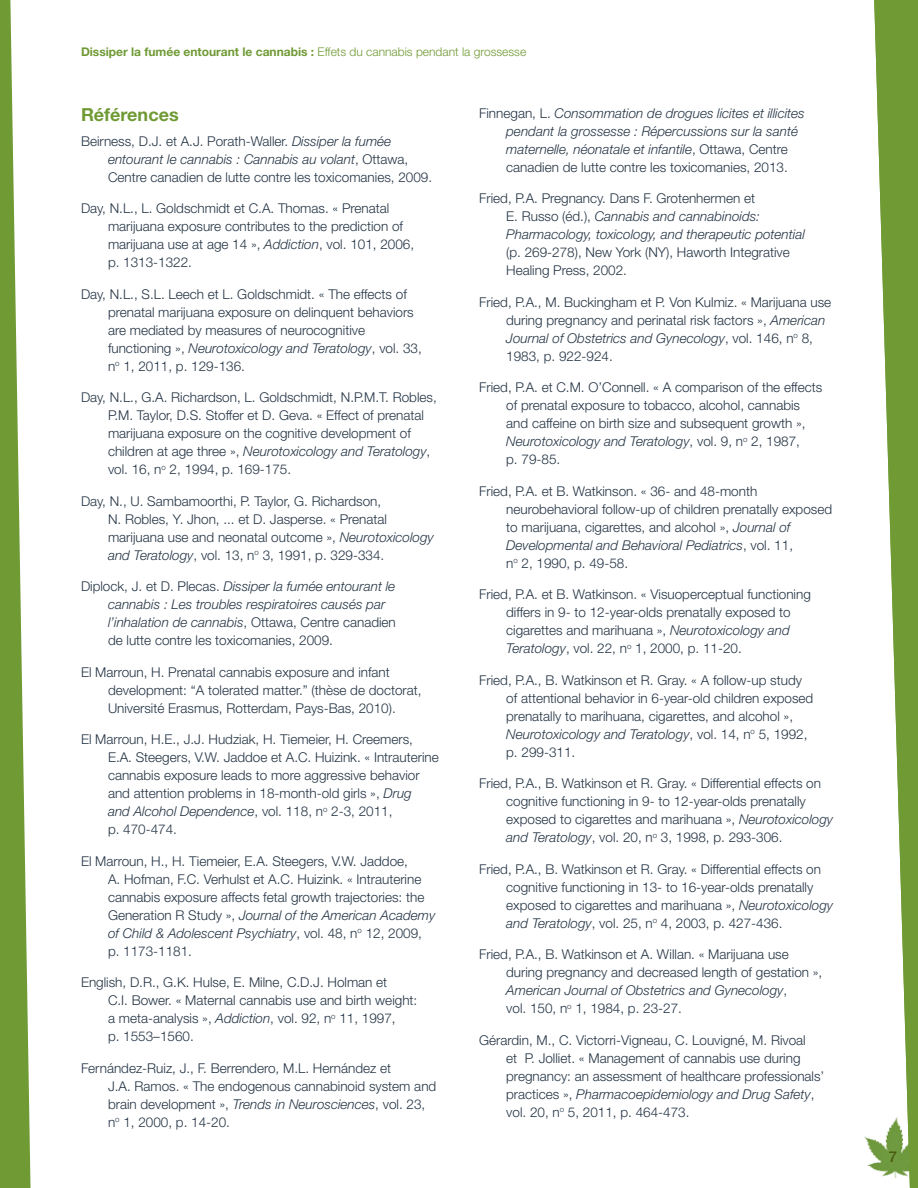
<style>
.page{position:relative;width:918px;height:1188px;background:#fff}
.page>*{position:absolute;margin:0;border:0;box-sizing:border-box;transform-origin:0 0}
.t1{font:700 18px "Helvetica Neue LT Std";color:#6f9a34}
.t2{font:500 15px "Helvetica Neue LT Std";color:#495b13}
.t3{font:300 13.5px/18px "Helvetica Neue LT Std";color:#243444}
.t4{font:italic 300 13.5px/18px "Helvetica Neue LT Std";color:#243444}
.t5{font:700 12px "Helvetica Neue LT Std";color:#6f9a34}
.s1{font-weight:300}
.s2{font-style:italic}
.s3{font-style:normal}
</style>
<div class="page">
<img style="left:864px;top:1136px;width:8px;height:32px">
<svg style="left:0;top:0;width:31px;height:1188px"></svg>
<svg style="left:874px;top:0;width:44px;height:1188px;fill:#6f9a34"></svg>
<p class="t5" style="left:81px;top:44px;width:447px">Dissiper la fumée entourant le cannabis : <span class="s1">Effets du cannabis pendant la grossesse</span></p>
<p class="t1" style="left:81px;top:103px;width:99px">Références</p>
<p class="t3" style="left:108px;top:132px;width:326px;text-indent:-27px">Beirness, D.J. et A.J. Porath-Waller. <span class="s2">Dissiper la fumée entourant le cannabis : Cannabis au volant</span>, Ottawa,<br>Centre canadien de lutte contre les toxicomanies, 2009.</p>
<p class="t3" style="left:108px;top:199px;width:308px;text-indent:-27px">Day, N.L., L. Goldschmidt et C.A. Thomas. « Prenatal marijuana exposure contributes to the prediction of marijuana use at age 14 », <span class="s2">Addiction</span>, vol. 101, 2006, p. 1313-1322.</p>
<p class="t3" style="left:108px;top:285px;width:315px;text-indent:-27px">Day, N.L., S.L. Leech et L. Goldschmidt. « The effects of prenatal marijuana exposure on delinquent behaviors are mediated by measures of neurocognitive functioning », <span class="s2">Neurotoxicology and Teratology</span>, vol. 33, n<sup>o</sup> 1, 2011, p. 129-136.</p>
<p class="t3" style="left:108px;top:388px;width:330px;text-indent:-27px">Day, N.L., G.A. Richardson, L. Goldschmidt, N.P.M.T. Robles, P.M. Taylor, D.S. Stoffer et D. Geva. « Effect of prenatal marijuana exposure on the cognitive development of children at age three », <span class="s2">Neurotoxicology and Teratology</span>, vol. 16, n<sup>o</sup> 2, 1994, p. 169-175.</p>
<p class="t3" style="left:108px;top:492px;width:327px;text-indent:-27px">Day, N., U. Sambamoorthi, P. Taylor, G. Richardson,<br>N. Robles, Y. Jhon, ... et D. Jasperse. « Prenatal marijuana use and neonatal outcome », <span class="s2">Neurotoxicology and Teratology</span>, vol. 13, n<sup>o</sup> 3, 1991, p. 329-334.</p>
<p class="t4" style="left:108px;top:577px;width:289px;text-indent:-27px"><span class="s3">Diplock, J. et D. Plecas.</span> Dissiper la fumée entourant le cannabis : Les troubles respiratoires causés par l’inhalation de cannabis<span class="s3">, Ottawa, Centre canadien de lutte contre les toxicomanies, 2009.</span></p>
<p class="t3" style="left:108px;top:663px;width:315px;text-indent:-27px">El Marroun, H. Prenatal cannabis exposure and infant development: “A tolerated matter.” (thèse de doctorat,<br>Université Erasmus, Rotterdam, Pays-Bas, 2010).</p>
<p class="t3" style="left:108px;top:730px;width:332px;text-indent:-27px">El Marroun, H.E., J.J. Hudziak, H. Tiemeier, H. Creemers, E.A. Steegers, V.W. Jaddoe et A.C. Huizink. « Intrauterine cannabis exposure leads to more aggressive behavior and attention problems in 18-month-old girls », <span class="s2">Drug<br>and Alcohol Dependence</span>, vol. 118, n<sup>o</sup> 2-3, 2011,<br>p. 470-474.</p>
<p class="t3" style="left:108px;top:852px;width:329px;text-indent:-27px">El Marroun, H., H. Tiemeier, E.A. Steegers, V.W. Jaddoe,<br>A. Hofman, F.C. Verhulst et A.C. Huizink. « Intrauterine cannabis exposure affects fetal growth trajectories: the Generation R Study », <span class="s2">Journal of the American Academy of Child &amp; Adolescent Psychiatry</span>, vol. 48, n<sup>o</sup> 12, 2009, p. 1173-1181.</p>
<p class="t3" style="left:108px;top:973px;width:311px;text-indent:-27px">English, D.R., G.K. Hulse, E. Milne, C.D.J. Holman et<br>C.I. Bower. « Maternal cannabis use and birth weight: a meta‐analysis », <span class="s2">Addiction</span>, vol. 92, n<sup>o</sup> 11, 1997,<br>p. 1553–1560.</p>
<p class="t3" style="left:108px;top:1059px;width:330px;text-indent:-27px">Fernández-Ruiz, J., F. Berrendero, M.L. Hernández et<br>J.A. Ramos. « The endogenous cannabinoid system and brain development », <span class="s2">Trends in Neurosciences</span>, vol. 23, n<sup>o</sup> 1, 2000, p. 14-20.</p>
<p class="t4" style="left:506px;top:104px;width:300px;text-indent:-27px"><span class="s3">Finnegan, L.</span> Consommation de drogues licites et illicites pendant la grossesse : Répercussions sur la santé maternelle, néonatale et infantile<span class="s3">, Ottawa, Centre canadien de lutte contre les toxicomanies, 2013.</span></p>
<p class="t3" style="left:506px;top:189px;width:300px;text-indent:-27px">Fried, P.A. Pregnancy. Dans F. Grotenhermen et<br>E. Russo (éd.), <span class="s2">Cannabis and cannabinoids:<br>Pharmacology, toxicology, and therapeutic potential </span>(p. 269-278), New York (NY), Haworth Integrative Healing Press, 2002.</p>
<p class="t3" style="left:506px;top:293px;width:326px;text-indent:-27px">Fried, P.A., M. Buckingham et P. Von Kulmiz. « Marijuana use during pregnancy and perinatal risk factors », <span class="s2">American Journal of Obstetrics and Gynecology</span>, vol. 146, n<sup>o</sup> 8, 1983, p. 922-924.</p>
<p class="t3" style="left:506px;top:378px;width:318px;text-indent:-27px">Fried, P.A. et C.M. O’Connell. « A comparison of the effects of prenatal exposure to tobacco, alcohol, cannabis and caffeine on birth size and subsequent growth », <span class="s2">Neurotoxicology and Teratology</span>, vol. 9, n<sup>o</sup> 2, 1987,<br>p. 79-85.</p>
<p class="t3" style="left:506px;top:482px;width:327px;text-indent:-27px">Fried, P.A. et B. Watkinson. « 36- and 48-month neurobehavioral follow-up of children prenatally exposed to marijuana, cigarettes, and alcohol », <span class="s2">Journal of Developmental and Behavioral Pediatrics</span>, vol. 11,<br>n<sup>o</sup> 2, 1990, p. 49-58.</p>
<p class="t3" style="left:506px;top:585px;width:306px;text-indent:-27px">Fried, P.A. et B. Watkinson. « Visuoperceptual functioning differs in 9- to 12-year-olds prenatally exposed to cigarettes and marihuana », <span class="s2">Neurotoxicology and Teratology</span>, vol. 22, n<sup>o</sup> 1, 2000, p. 11-20.</p>
<p class="t3" style="left:506px;top:671px;width:309px;text-indent:-27px">Fried, P.A., B. Watkinson et R. Gray. « A follow-up study of attentional behavior in 6-year-old children exposed prenatally to marihuana, cigarettes, and alcohol », <span class="s2">Neurotoxicology and Teratology</span>, vol. 14, n<sup>o</sup> 5, 1992, p. 299-311.</p>
<p class="t3" style="left:506px;top:774px;width:328px;text-indent:-27px">Fried, P.A., B. Watkinson et R. Gray. « Differential effects on cognitive functioning in 9- to 12-year-olds prenatally exposed to cigarettes and marihuana », <span class="s2">Neurotoxicology and Teratology</span>, vol. 20, n<sup>o</sup> 3, 1998, p. 293-306.</p>
<p class="t3" style="left:506px;top:860px;width:328px;text-indent:-27px">Fried, P.A., B. Watkinson et R. Gray. « Differential effects on cognitive functioning in 13- to 16-year-olds prenatally exposed to cigarettes and marihuana », <span class="s2">Neurotoxicology and Teratology</span>, vol. 25, n<sup>o</sup> 4, 2003, p. 427-436.</p>
<p class="t3" style="left:506px;top:945px;width:318px;text-indent:-27px">Fried, P.A., B. Watkinson et A. Willan. « Marijuana use during pregnancy and decreased length of gestation », <span class="s2">American Journal of Obstetrics and Gynecology</span>,<br>vol. 150, n<sup>o</sup> 1, 1984, p. 23-27.</p>
<p class="t3" style="left:506px;top:1031px;width:320px;text-indent:-27px">Gérardin, M., C. Victorri‐Vigneau, C. Louvigné, M. Rivoal<br>et P. Jolliet. « Management of cannabis use during pregnancy: an assessment of healthcare professionals’ practices », <span class="s2">Pharmacoepidemiology and Drug Safety</span>, vol. 20, n<sup>o</sup> 5, 2011, p. 464-473.</p>
<p class="t2" style="left:889px;top:1148px;width:10px">7</p>
</div>
